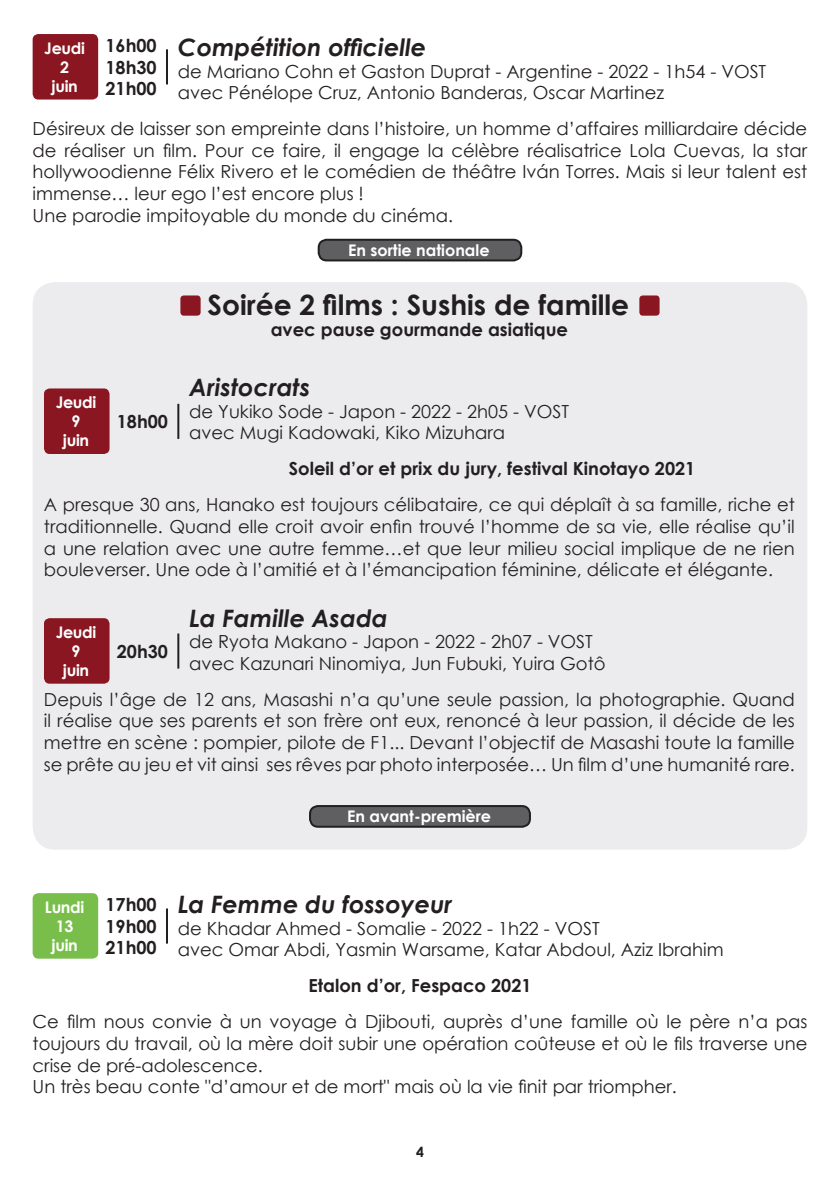
<style>
.page{position:relative;width:840px;height:1191px;background:#fff}
.page>*{position:absolute;margin:0;border:0;box-sizing:border-box;transform-origin:0 0}
.t1{font:700 28px "Century Gothic";color:#231f20}
.t2{font:italic 700 24px "Century Gothic";color:#231f20}
.t3{font:18px/21.6px "Century Gothic";color:#231f20}
.t4{font:700 18px/21.6px "Century Gothic";color:#231f20;text-align:justify}
.t5{font:700 16px/19.2px "Century Gothic";letter-spacing:-.02em;color:#fff;text-align:center}
.t6{font:700 16px "Century Gothic";color:#fff}
.t7{font:700 14px "Century Gothic";color:#231f20}
</style>
<div class="page">
<div style="left:33px;top:34px;width:65px;height:65px;background:#891621;border-radius:6px"></div>
<hr style="left:166px;top:49px;width:2px;height:35px;background:#231f20">
<div style="left:33px;top:282px;width:773px;height:567px;background:#ececee;border-radius:23px"></div>
<div style="left:44px;top:388px;width:65px;height:66px;background:#891621;border-radius:6px"></div>
<hr style="left:177px;top:404px;width:2px;height:35px;background:#231f20">
<div style="left:44px;top:618px;width:65px;height:65px;background:#891621;border-radius:6px"></div>
<hr style="left:177px;top:633px;width:2px;height:35px;background:#231f20">
<div style="left:318px;top:240px;width:203px;height:20px;background:#5f5f62;border-radius:8px"></div>
<div style="left:317px;top:239px;width:205px;height:22px;border:2px solid #231f20;border-radius:8px"></div>
<div style="left:310px;top:806px;width:219px;height:20px;background:#5f5f62;border-radius:8px"></div>
<div style="left:309px;top:805px;width:221px;height:22px;border:2px solid #231f20;border-radius:8px"></div>
<div style="left:33px;top:893px;width:65px;height:65px;background:#79be4a;border-radius:6px"></div>
<hr style="left:166px;top:908px;width:2px;height:35px;background:#231f20">
<div style="left:640px;top:296px;width:18px;height:19px;background:#891621;border-radius:3px"></div>
<div style="left:639px;top:295px;width:20px;height:21px;border:2px solid #891621;border-radius:3px"></div>
<div style="left:181px;top:296px;width:19px;height:19px;background:#891621;border-radius:3px"></div>
<div style="left:180px;top:295px;width:20px;height:21px;border:2px solid #891621;border-radius:3px"></div>
<h2 class="t2" style="left:178px;top:29px;width:250px">Compétition officielle</h2>
<p class="t3" style="left:178px;top:60px;width:589px">de Mariano Cohn et Gaston Duprat - Argentine - 2022 - 1h54 - VOST avec Pénélope Cruz, Antonio Banderas, Oscar Martinez</p>
<p class="t3" style="left:33px;top:118px;width:775px">Désireux de laisser son empreinte dans l’histoire, un homme d’affaires milliardaire décide de réaliser un film. Pour ce faire, il engage la célèbre réalisatrice Lola Cuevas, la star hollywoodienne Félix Rivero et le comédien de théâtre Iván Torres. Mais si leur talent est immense… leur ego l’est encore plus !<br>Une parodie impitoyable du monde du cinéma.</p>
<p class="t5" style="left:44px;top:37px;width:42px">Jeudi<br>2<br>juin</p>
<p class="t4" style="left:105px;top:34px;width:53px">16h00<br>18h30<br>21h00</p>
<p class="t6" style="left:348px;top:238px;width:143px">En sortie nationale</p>
<h1 class="t1" style="left:207px;top:283px;width:423px">Soirée 2 films : Sushis de famille</h1>
<p class="t4" style="left:270px;top:318px;width:299px">avec pause gourmande asiatique</p>
<h2 class="t2" style="left:189px;top:369px;width:122px">Aristocrats</h2>
<p class="t3" style="left:189px;top:400px;width:381px">de Yukiko Sode - Japon - 2022 - 2h05 - VOST avec Mugi Kadowaki, Kiko Mizuhara</p>
<p class="t4" style="left:288px;top:457px;width:408px">Soleil d’or et prix du jury, festival Kinotayo 2021</p>
<p class="t3" style="left:44px;top:494px;width:752px;text-align:justify">A presque 30 ans, Hanako est toujours célibataire, ce qui déplaît à sa famille, riche et traditionnelle. Quand elle croit avoir enfin trouvé l’homme de sa vie, elle réalise qu’il a une relation avec une autre femme…et que leur milieu social implique de ne rien bouleverser. Une ode à l’amitié et à l’émancipation féminine, délicate et élégante.</p>
<h2 class="t2" style="left:189px;top:599px;width:200px">La Famille Asada</h2>
<p class="t3" style="left:189px;top:630px;width:417px">de Ryota Makano - Japon - 2022 - 2h07 - VOST avec Kazunari Ninomiya, Jun Fubuki, Yuira Gotô</p>
<p class="t3" style="left:44px;top:688px;width:752px;text-align:justify">Depuis l’âge de 12 ans, Masashi n’a qu’une seule passion, la photographie. Quand il réalise que ses parents et son frère ont eux, renoncé à leur passion, il décide de les mettre en scène : pompier, pilote de F1... Devant l’objectif de Masashi toute la famille se prête au jeu et vit ainsi ses rêves par photo interposée… Un film d’une humanité rare.</p>
<p class="t5" style="left:56px;top:392px;width:42px">Jeudi<br>9<br>juin</p>
<p class="t4" style="left:117px;top:410px;width:53px">18h00</p>
<p class="t5" style="left:56px;top:621px;width:42px">Jeudi<br>9<br>juin</p>
<p class="t4" style="left:117px;top:639px;width:53px">20h30</p>
<p class="t6" style="left:347px;top:804px;width:145px">En avant-première</p>
<h2 class="t2" style="left:178px;top:886px;width:276px">La Femme du fossoyeur</h2>
<p class="t3" style="left:178px;top:917px;width:547px">de Khadar Ahmed - Somalie - 2022 - 1h22 - VOST<br>avec Omar Abdi, Yasmin Warsame, Katar Abdoul, Aziz Ibrahim</p>
<p class="t4" style="left:308px;top:974px;width:224px">Etalon d’or, Fespaco 2021</p>
<p class="t3" style="left:33px;top:1010px;width:775px">Ce film nous convie à un voyage à Djibouti, auprès d’une famille où le père n’a pas toujours du travail, où la mère doit subir une opération coûteuse et où le fils traverse une crise de pré-adolescence.<br>Un très beau conte "d’amour et de mort" mais où la vie finit par triompher.</p>
<p class="t5" style="left:45px;top:896px;width:41px">Lundi<br>13 juin</p>
<p class="t4" style="left:105px;top:893px;width:53px">17h00<br>19h00<br>21h00</p>
<p class="t7" style="left:416px;top:1141px;width:9px">4</p>
</div>
